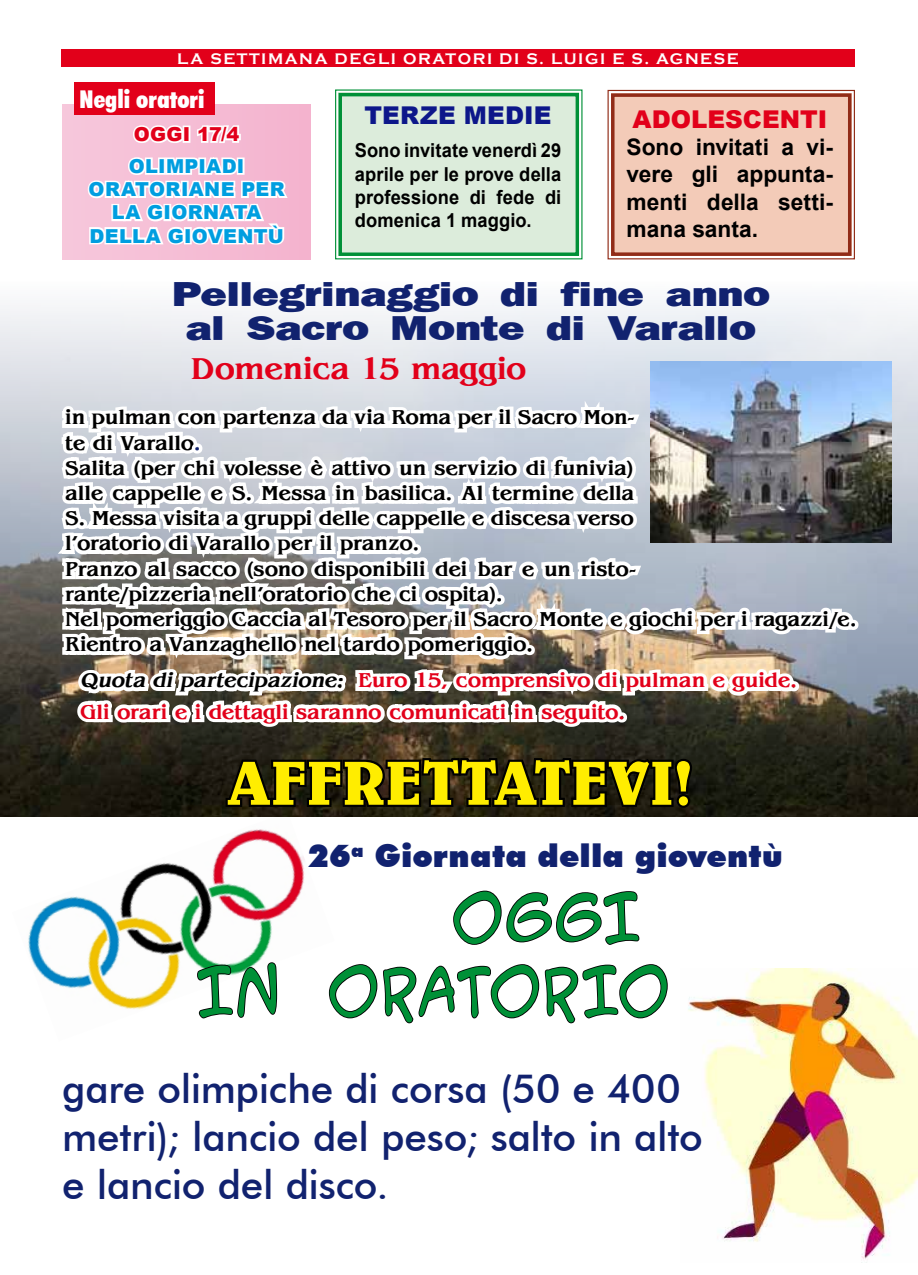
<style>
.page{position:relative;width:918px;height:1275px;background:#fff}
.page>*{position:absolute;margin:0;border:0;box-sizing:border-box;transform-origin:0 0}
.t1{font:700 63px "Belwe BT";letter-spacing:-.025em;color:#ffed00}
.t2{font:61.25px/73.5px "ACME Secret Agent";color:#009037}
.t3{font:500 40.25px/48.3px "Futura BT";letter-spacing:-.005em;color:#11226f}
.t4{font:35.7px/34.3px "Franklin Gothhvy";color:#11226f;text-align:center;scale:1.28 1}
.t5{font:900 31.5px "Futura BT";letter-spacing:.005em;color:#11226f}
.t6{font:700 31.5px "Beanguiat";letter-spacing:-.015em;color:#e2001a}
.t7{font:900 condensed 24.5px "Futura BT";color:#fff}
.t8{font:900 24.5px "Arial";color:#e2001a}
.t9{font:900 24.5px "Arial";letter-spacing:.01em;color:#0d178a}
.t10{font:700 22.75px/27.3px "Arial";letter-spacing:-.005em;color:#000;text-align:justify}
.t11{font:700 21px/25.2px "Beanguiat";letter-spacing:-.005em;color:#000}
.t12{font:700 21px/31.2px "Beanguiat";letter-spacing:.005em;color:#e2001a}
.t13{font:700 19.25px/23.1px "Arial";letter-spacing:.005em;color:#000;text-align:justify;scale:.95 1}
.t14{font:900 19.25px "Arial";letter-spacing:.015em;color:#009ee0}
.t15{font:900 19.25px "Arial";letter-spacing:.015em;color:#e2001a}
.t16{font:700 15.75px "Copperplate Gothic";letter-spacing:.1em;color:#fff}
.s1{color:#11226f}
.s2{font-style:italic;color:#000}
</style>
<div class="page">
<img style="left:688px;top:968px;width:230px;height:292px">
<img style="left:12px;top:816px;width:322px;height:193px">
<svg style="left:335px;top:89px;width:248px;height:171px;background:#d7ead8"></svg>
<div style="left:338px;top:93px;width:241px;height:163px;border:3px solid #009037"></div>
<svg style="left:607px;top:89px;width:248px;height:171px;background:#f0c9b7"></svg>
<div style="left:611px;top:93px;width:240px;height:163px;border:4px solid #912c18"></div>
<img style="left:0;top:300px;width:918px;height:516px">
<svg style="left:56px;top:314px;width:807px;height:497px"></svg>
<img style="left:650px;top:362px;width:242px;height:180px">
<div style="left:61px;top:50px;width:794px;height:17px;background:#e2001a"></div>
<div style="left:63px;top:104px;width:247px;height:155px;background:#f5bdd4"></div>
<svg style="left:87px;top:125px;width:201px;height:120px"></svg>
<div style="left:75px;top:82px;width:140px;height:33px;background:#e2001a"></div>
<svg style="left:196px;top:961px;width:82px;height:58px"></svg>
<svg style="left:328px;top:890px;width:340px;height:134px"></svg>
<p class="t16" style="left:177px;top:50px;width:563px">LA SETTIMANA DEGLI ORATORI DI S. LUIGI E S. AGNESE</p>
<p class="t7" style="left:80px;top:84px;width:126px">Negli oratori</p>
<p class="t15" style="left:134px;top:120px;width:107px">OGGI 17/4</p>
<p class="t14" style="left:129px;top:152px;width:117px">OLIMPIADI</p>
<p class="t14" style="left:89px;top:175px;width:168px">ORATORIANE PER</p>
<p class="t14" style="left:112px;top:199px;width:51px">LA GIORNATA</p>
<p class="t14" style="left:89px;top:222px;width:16px">DELLA</p>
<p class="t14" style="left:168px;top:222px;width:14px">GIO</p>
<p class="t14" style="left:208px;top:222px;width:31px">VENT</p>
<p class="t14" style="left:268px;top:222px;width:18px">Ù</p>
<p class="t9" style="left:365px;top:97px;width:188px">TERZE MEDIE</p>
<p class="t13" style="left:355px;top:140px;width:219px">Sono invitate venerdì 29 aprile per le prove della professione di fede di domenica 1 maggio.</p>
<p class="t8" style="left:632px;top:101px;width:196px">ADOLESCENTI</p>
<p class="t10" style="left:626px;top:134px;width:208px">Sono invitati a vi&shy;vere gli appunta&shy;menti della setti&shy;mana santa.</p>
<h3 class="t4" style="left:172px;top:279px;width:469px">Pellegrinaggio di fine anno al Sacro Monte di Varallo</h3>
<h3 class="t6" style="left:191px;top:351px;width:337px">Domenica 15 maggio</h3>
<p class="t11" style="left:65px;top:405px;width:793px">in pulman con partenza da via Roma per il Sacro Mon-<br>te di Varallo<span class="s1">.<br></span>Salita (per chi volesse è attivo un servizio di funivia)<br>alle cappelle e S. Messa in basilica. Al termine della<br>S. Messa visita a gruppi delle cappelle e discesa verso<br>l’oratorio di Varallo per il pranzo.<br>Pranzo al sacco (sono disponibili dei bar e un risto-<br>rante/pizzeria nell’oratorio che ci ospita).<br>Nel pomeriggio Caccia al Tesoro per il Sacro Monte e giochi per i ragazzi/e.<br>Rientro a Vanzaghello nel tardo pomeriggio.</p>
<p class="t12" style="left:80px;top:665px;width:719px"><span class="s2">Quota di partecipazione:</span> Euro 15, comprensivo di pulman e guide.<br>Gli orari e i dettagli saranno comunicati in seguito.</p>
<h1 class="t1" style="left:228px;top:743px;width:468px">AFFRETTATEVI!</h1>
<h3 class="t5" style="left:308px;top:837px;width:476px">26<sup>a</sup> Giornata della gioventù</h3>
<h2 class="t2" style="left:196px;top:879px;width:476px;text-indent:255px">OGGI<br>IN ORATORIO</h2>
<h3 class="t3" style="left:62px;top:1064px;width:642px">gare olimpiche di corsa (50 e 400 metri); lancio del peso; salto in alto e lancio del disco.</h3>
</div>
